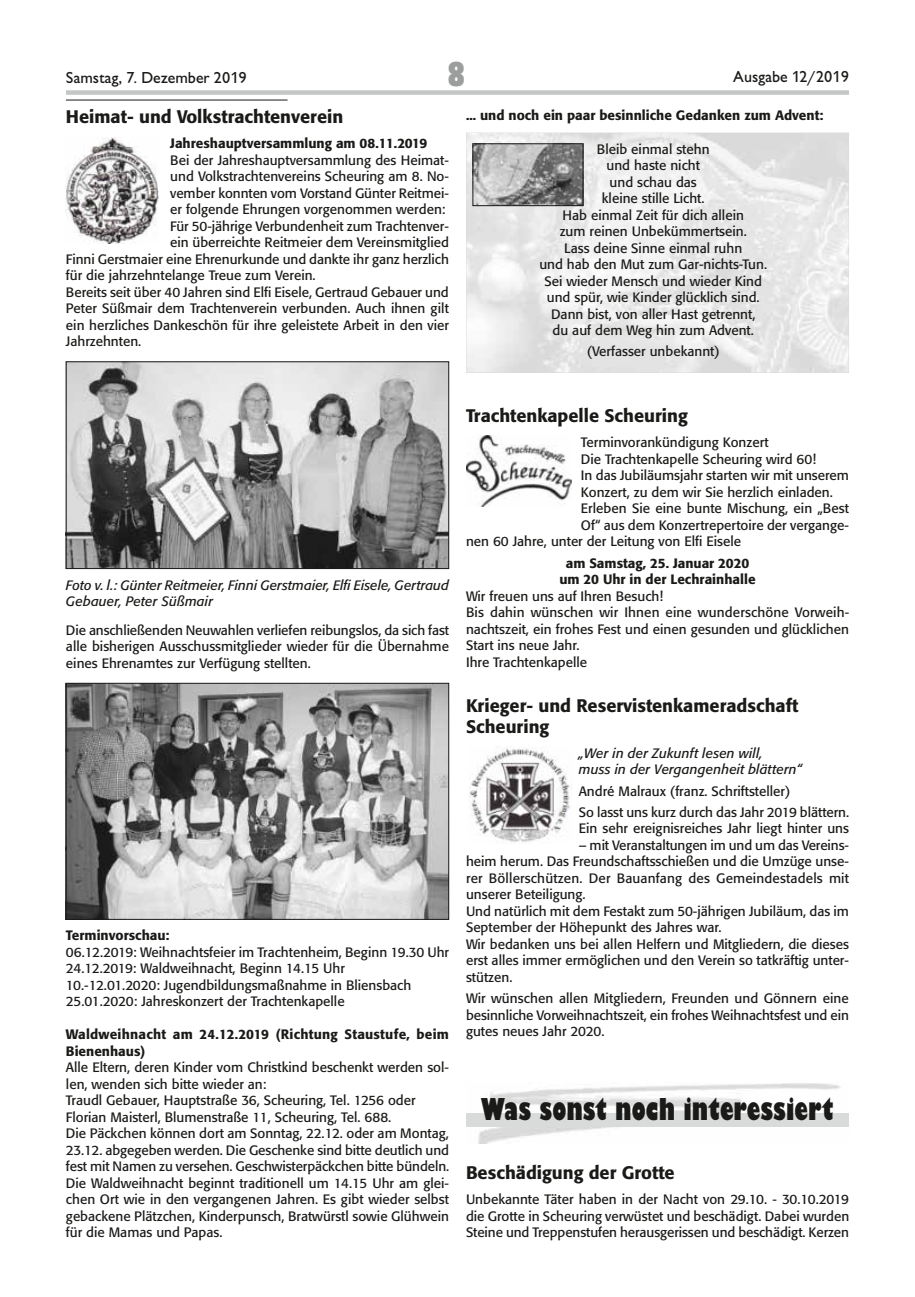
<style>
.page{position:relative;width:915px;height:1297px;background:#fff}
.page>*{position:absolute;margin:0;border:0;box-sizing:border-box;transform-origin:0 0}
.t1{font:800 condensed 36px "Giltus T";color:#9c9d9d}
.t2{font:800 condensed 33px "Giltus T";color:#1a1a18}
.t3{font:500 18px/21px "Formata";color:#1a1a18}
.t4{font:500 16.5px "Giltus T";color:#1a1a18}
.t5{font:13.5px/16.5px "Formata";color:#1a1a18}
.t6{font:500 13.5px/16.5px "Formata";color:#1a1a18}
.t7{font:italic 13.5px/16.5px "Formata";letter-spacing:.005em;color:#1a1a18}
</style>
<div class="page">
<div style="left:66px;top:90px;width:782px;height:5px;background:#c5c6c6"></div>
<hr style="left:66px;top:100px;width:221px;height:1px;background:#1a1a18">
<img style="left:68px;top:364px;width:379px;height:203px">
<div style="left:66px;top:362px;width:383px;height:207px;border:1px solid #1a1a18"></div>
<img style="left:68px;top:685px;width:379px;height:232px">
<div style="left:66px;top:683px;width:383px;height:236px;border:1px solid #1a1a18"></div>
<img style="left:66px;top:137px;width:92px;height:106px">
<svg style="left:466px;top:133px;width:382px;height:1px"></svg>
<img style="left:466px;top:134px;width:382px;height:239px">
<img style="left:474px;top:146px;width:107px;height:58px">
<div style="left:472px;top:144px;width:111px;height:62px;border:1px solid #1a1a18"></div>
<img style="left:478px;top:1083px;width:362px;height:61px">
<div style="left:466px;top:1113px;width:382px;height:14px;background:#d9dada"></div>
<img style="left:466px;top:436px;width:105px;height:71px">
<img style="left:468px;top:748px;width:102px;height:94px">
<p class="t4" style="left:66px;top:68px;width:182px">Samstag, 7. Dezember 2019</p>
<h1 class="t1" style="left:447px;top:53px;width:19px">8</h1>
<p class="t4" style="left:733px;top:67px;width:117px">Ausgabe 12/2019</p>
<h3 class="t3" style="left:66px;top:106px;width:279px">Heimat- und Volkstrachtenverein</h3>
<p class="t6" style="left:170px;top:135px;width:259px">Jahreshauptversammlung am 08.11.2019</p>
<p class="t5" style="left:170px;top:152px;width:280px">Bei der Jahreshauptversammlung des Heimat-</p>
<p class="t5" style="left:170px;top:168px;width:280px">und Volkstrachtenvereins Scheuring am 8. No-</p>
<p class="t5" style="left:170px;top:185px;width:280px">vember konnten vom Vorstand Günter Reitmei-</p>
<p class="t5" style="left:170px;top:201px;width:277px">er folgende Ehrungen vorgenommen werden:</p>
<p class="t5" style="left:170px;top:218px;width:280px">Für 50-jährige Verbundenheit zum Trachtenver-</p>
<p class="t5" style="left:170px;top:234px;width:280px">ein überreichte Reitmeier dem Vereinsmitglied</p>
<p class="t5" style="left:66px;top:251px;width:384px">Finni Gerstmaier eine Ehrenurkunde und dankte ihr ganz herzlich</p>
<p class="t5" style="left:66px;top:267px;width:251px">für die jahrzehntelange Treue zum Verein.</p>
<p class="t5" style="left:66px;top:284px;width:384px">Bereits seit über 40 Jahren sind Elfi Eisele, Gertraud Gebauer und</p>
<p class="t5" style="left:66px;top:300px;width:384px">Peter Süßmair dem Trachtenverein verbunden. Auch ihnen gilt</p>
<p class="t5" style="left:66px;top:317px;width:384px">ein herzliches Dankeschön für ihre geleistete Arbeit in den vier</p>
<p class="t5" style="left:66px;top:333px;width:77px">Jahrzehnten.</p>
<p class="t6" style="left:466px;top:107px;width:359px">... und noch ein paar besinnliche Gedanken zum Advent:</p>
<p class="t5" style="left:539px;top:141px;width:229px;text-align:center">Bleib einmal stehn<br>und haste nicht<br>und schau das<br>kleine stille Licht.<br>Hab einmal Zeit für dich allein<br>zum reinen Unbekümmertsein.<br>Lass deine Sinne einmal ruhn<br>und hab den Mut zum Gar-nichts-Tun.<br>Sei wieder Mensch und wieder Kind und spür, wie Kinder glücklich sind.<br>Dann bist, von aller Hast getrennt,<br>du auf dem Weg hin zum Advent.</p>
<p class="t5" style="left:586px;top:343px;width:135px">(Verfasser unbekannt)</p>
<p class="t7" style="left:66px;top:577px;width:384px">Foto v. l.: Günter Reitmeier, Finni Gerstmaier, Elfi Eisele, Gertraud<br>Gebauer, Peter Süßmair</p>
<p class="t5" style="left:66px;top:622px;width:384px;text-align:justify">Die anschließenden Neuwahlen verliefen reibungslos, da sich fast alle bisherigen Ausschussmitglieder wieder für die Übernahme eines Ehrenamtes zur Verfügung stellten.</p>
<p class="t6" style="left:66px;top:927px;width:105px">Terminvorschau:</p>
<p class="t5" style="left:66px;top:944px;width:384px">06.12.2019: Weihnachtsfeier im Trachtenheim, Beginn 19.30 Uhr 24.12.2019: Waldweihnacht, Beginn 14.15 Uhr<br>10.-12.01.2020: Jugendbildungsmaßnahme in Bliensbach 25.01.2020: Jahreskonzert der Trachtenkapelle</p>
<p class="t6" style="left:66px;top:1026px;width:384px">Waldweihnacht am 24.12.2019 (Richtung Staustufe, beim<br>Bienenhaus)</p>
<p class="t5" style="left:66px;top:1059px;width:384px">Alle Eltern, deren Kinder vom Christkind beschenkt werden sol&shy;len, wenden sich bitte wieder an:<br>Traudl Gebauer, Hauptstraße 36, Scheuring, Tel. 1256 oder Florian Maisterl, Blumenstraße 11, Scheuring, Tel. 688.<br>Die Päckchen können dort am Sonntag, 22.12. oder am Montag, 23.12. abgegeben werden. Die Geschenke sind bitte deutlich und fest mit Namen zu versehen. Geschwisterpäckchen bitte bündeln.<br>Die Waldweihnacht beginnt traditionell um 14.15 Uhr am glei&shy;chen Ort wie in den vergangenen Jahren. Es gibt wieder selbst gebackene Plätzchen, Kinderpunsch, Bratwürstl sowie Glühwein für die Mamas und Papas.</p>
<h3 class="t3" style="left:466px;top:405px;width:223px">Trachtenkapelle Scheuring</h3>
<p class="t5" style="left:580px;top:434px;width:189px">Terminvorankündigung Konzert</p>
<p class="t5" style="left:580px;top:451px;width:236px">Die Trachtenkapelle Scheuring wird 60!</p>
<p class="t5" style="left:580px;top:467px;width:269px">In das Jubiläumsjahr starten wir mit unserem</p>
<p class="t5" style="left:580px;top:484px;width:253px">Konzert, zu dem wir Sie herzlich einladen.</p>
<p class="t5" style="left:580px;top:500px;width:269px">Erleben Sie eine bunte Mischung, ein „Best</p>
<p class="t5" style="left:580px;top:517px;width:269px">Of“ aus dem Konzertrepertoire der vergange-</p>
<p class="t5" style="left:466px;top:533px;width:276px">nen 60 Jahre, unter der Leitung von Elfi Eisele</p>
<p class="t6" style="left:559px;top:554px;width:198px;text-align:center">am Samstag, 25. Januar 2020 um 20 Uhr in der Lechrainhalle</p>
<p class="t5" style="left:466px;top:587px;width:384px">Wir freuen uns auf Ihren Besuch!<br>Bis dahin wünschen wir Ihnen eine wunderschöne Vorweih&shy;nachtszeit, ein frohes Fest und einen gesunden und glücklichen Start ins neue Jahr.<br>Ihre Trachtenkapelle</p>
<h3 class="t3" style="left:466px;top:695px;width:334px">Krieger- und Reservistenkameradschaft<br>Scheuring</h3>
<p class="t7" style="left:578px;top:745px;width:225px">„Wer in der Zukunft lesen will,<br>muss in der Vergangenheit blättern“</p>
<p class="t5" style="left:578px;top:780px;width:272px;line-height:21.3px">André Malraux (franz. Schriftsteller)<br>So lasst uns kurz durch das Jahr 2019 blättern.</p>
<p class="t5" style="left:578px;top:820px;width:272px">Ein sehr ereignisreiches Jahr liegt hinter uns</p>
<p class="t5" style="left:466px;top:837px;width:384px;text-indent:113px">– mit Veranstaltungen im und um das Vereins&shy;heim herum. Das Freundschaftsschießen und die Umzüge unse&shy;rer Böllerschützen. Der Bauanfang des Gemeindestadels mit unserer Beteiligung.<br>Und natürlich mit dem Festakt zum 50-jährigen Jubiläum, das im September der Höhepunkt des Jahres war.<br>Wir bedanken uns bei allen Helfern und Mitgliedern, die dieses erst alles immer ermöglichen und den Verein so tatkräftig unter&shy;stützen.</p>
<p class="t5" style="left:466px;top:990px;width:384px;text-align:justify">Wir wünschen allen Mitgliedern, Freunden und Gönnern eine besinnliche Vorweihnachtszeit, ein frohes Weihnachtsfest und ein gutes neues Jahr 2020.</p>
<h2 class="t2" style="left:481px;top:1090px;width:354px">Was sonst noch interessiert</h2>
<h3 class="t3" style="left:466px;top:1162px;width:210px">Beschädigung der Grotte</h3>
<p class="t5" style="left:466px;top:1191px;width:384px;text-align:justify">Unbekannte Täter haben in der Nacht von 29.10. - 30.10.2019 die Grotte in Scheuring verwüstet und beschädigt. Dabei wurden Steine und Treppenstufen herausgerissen und beschädigt. Kerzen</p>
</div>
